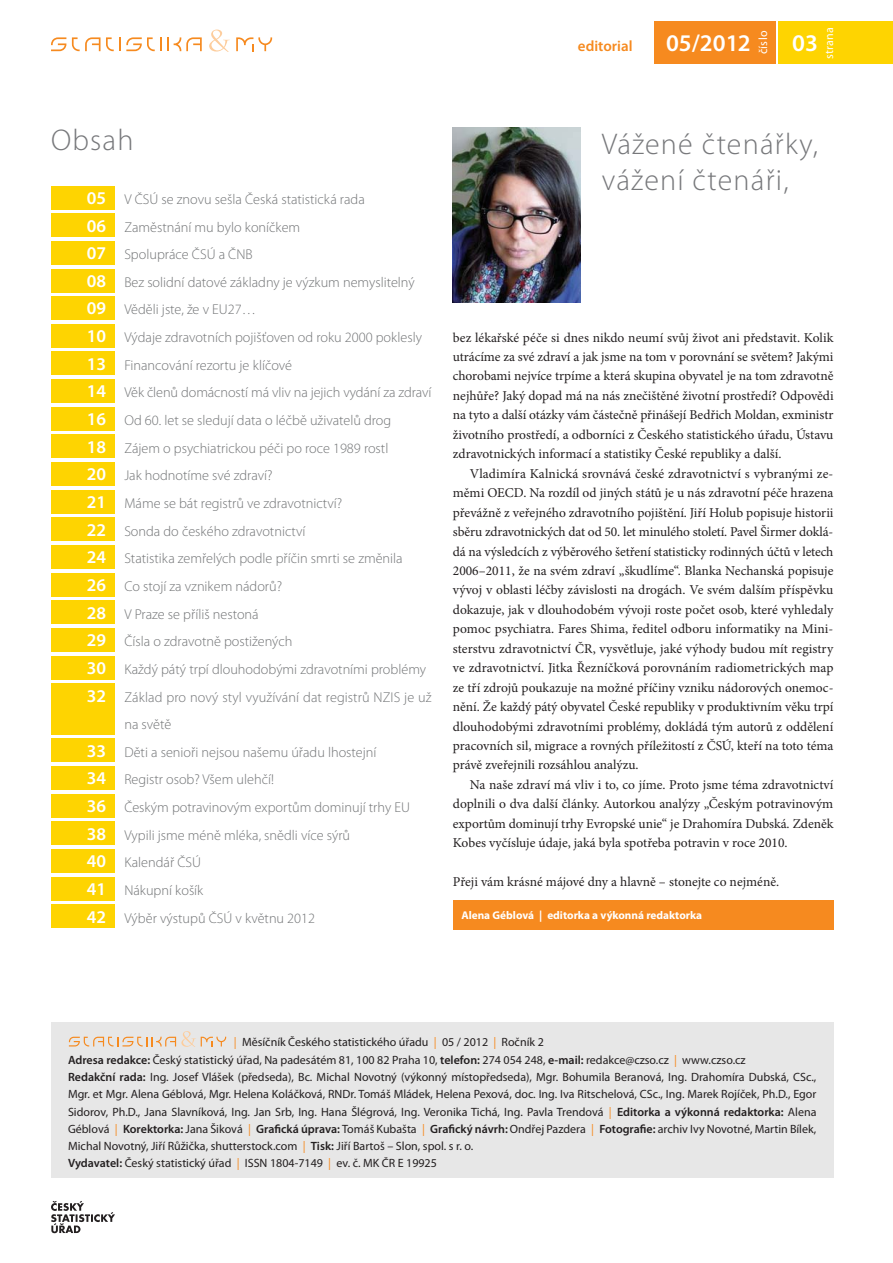
<style>
.page{position:relative;width:893px;height:1263px;background:#fff}
.page>*{position:absolute;margin:0;border:0;box-sizing:border-box;transform-origin:0 0}
.t1{font:300 30px/36px "Myriad Pro";letter-spacing:.04em;color:#77787b}
.t2{font:600 24px "Myriad Pro";color:#fff}
.t3{font:600 18px/27.6px "Myriad Pro";color:#fff;text-align:justify}
.t4{font:600 15px "Myriad Pro";color:#f68a1f}
.t5{font:300 14.25px/27.6px "Myriad Pro";color:#717375}
.t6{font:13.5px/19.5px "Minion Pro";color:#231f20;text-align:justify}
.t7{font:12px/17.2px "Myriad Pro";color:#231f20}
.t8{font:12px "Myriad Pro";letter-spacing:.02em;color:#fff}
.t9{font:700 11.25px "Myriad Pro";color:#fff}
.s1{color:#f68a1f}
.s2{font-weight:600}
</style>
<div class="page">
<div style="left:654px;top:21px;width:122px;height:43px;background:#f68a1f"></div>
<svg style="left:51px;top:37px;width:15px;height:14px"></svg>
<svg style="left:168px;top:37px;width:34px;height:14px"></svg>
<svg style="left:236px;top:37px;width:36px;height:14px"></svg>
<svg style="left:72px;top:37px;width:89px;height:14px"></svg>
<svg style="left:209px;top:30px;width:21px;height:22px"></svg>
<svg style="left:51px;top:1201px;width:64px;height:32px"></svg>
<div style="left:779px;top:21px;width:114px;height:43px;background:#fed401"></div>
<div style="left:453px;top:900px;width:380px;height:30px;background:#f68a1f"></div>
<div style="left:51px;top:186px;width:64px;height:23px;background:#fed401"></div>
<div style="left:51px;top:214px;width:64px;height:23px;background:#fed401"></div>
<div style="left:51px;top:241px;width:64px;height:24px;background:#fed401"></div>
<div style="left:51px;top:269px;width:64px;height:23px;background:#fed401"></div>
<div style="left:51px;top:296px;width:64px;height:24px;background:#fed401"></div>
<div style="left:51px;top:324px;width:64px;height:23px;background:#fed401"></div>
<div style="left:51px;top:352px;width:64px;height:23px;background:#fed401"></div>
<div style="left:51px;top:379px;width:64px;height:24px;background:#fed401"></div>
<div style="left:51px;top:407px;width:64px;height:23px;background:#fed401"></div>
<div style="left:51px;top:435px;width:64px;height:23px;background:#fed401"></div>
<div style="left:51px;top:462px;width:64px;height:24px;background:#fed401"></div>
<div style="left:51px;top:490px;width:64px;height:23px;background:#fed401"></div>
<div style="left:51px;top:518px;width:64px;height:23px;background:#fed401"></div>
<div style="left:51px;top:545px;width:64px;height:24px;background:#fed401"></div>
<div style="left:51px;top:573px;width:64px;height:23px;background:#fed401"></div>
<div style="left:51px;top:600px;width:64px;height:24px;background:#fed401"></div>
<div style="left:51px;top:628px;width:64px;height:23px;background:#fed401"></div>
<div style="left:51px;top:656px;width:64px;height:23px;background:#fed401"></div>
<div style="left:51px;top:683px;width:64px;height:32px;background:#fed401"></div>
<div style="left:51px;top:711px;width:64px;height:23px;background:#fed401"></div>
<div style="left:51px;top:739px;width:64px;height:23px;background:#fed401"></div>
<div style="left:51px;top:766px;width:64px;height:24px;background:#fed401"></div>
<div style="left:51px;top:794px;width:64px;height:23px;background:#fed401"></div>
<div style="left:51px;top:822px;width:64px;height:23px;background:#fed401"></div>
<div style="left:51px;top:849px;width:64px;height:24px;background:#fed401"></div>
<div style="left:51px;top:877px;width:64px;height:23px;background:#fed401"></div>
<div style="left:51px;top:904px;width:64px;height:24px;background:#fed401"></div>
<div style="left:51px;top:1022px;width:782px;height:156px;background:#e7e7e7"></div>
<svg style="left:69px;top:1031px;width:157px;height:16px"></svg>
<img style="left:453px;top:128px;width:127px;height:175px">
<p class="t4" style="left:578px;top:40px;width:56px">editorial</p>
<h2 class="t2" style="left:666px;top:34px;width:86px">05/2012</h2>
<p class="t8" style="left:759px;top:54px;width:25px;rotate:-90deg">číslo</p>
<h2 class="t2" style="left:792px;top:34px;width:27px">03</h2>
<p class="t8" style="left:825px;top:59px;width:34px;rotate:-90deg">strana</p>
<h1 class="t1" style="left:51px;top:125px;width:84px">Obsah</h1>
<h3 class="t3" style="left:87px;top:186px;width:21px">05<br>06<br>07<br>08<br>09<br>10<br>13<br>14<br>16<br>18<br>20<br>21<br>22<br>24<br>26<br>28<br>29<br>30<br>32</h3>
<h3 class="t3" style="left:87px;top:739px;width:21px">33<br>34<br>36<br>38<br>40<br>41<br>42</h3>
<p class="t5" style="left:124px;top:187px;width:309px">V ČSÚ se znovu sešla Česká statistická rada Zaměstnání mu bylo koníčkem<br>Spolupráce ČSÚ a ČNB<br>Bez solidní datové základny je výzkum nemyslitelný Věděli jste, že v EU27…<br>Výdaje zdravotních pojišťoven od roku 2000 poklesly Financování rezortu je klíčové<br>Věk členů domácností má vliv na jejich vydání za zdraví Od 60. let se sledují data o léčbě uživatelů drog<br>Zájem o psychiatrickou péči po roce 1989 rostl<br>Jak hodnotíme své zdraví?<br>Máme se bát registrů ve zdravotnictví?<br>Sonda do českého zdravotnictví<br>Statistika zemřelých podle příčin smrti se změnila<br>Co stojí za vznikem nádorů?<br>V Praze se příliš nestoná<br>Čísla o zdravotně postižených<br>Každý pátý trpí dlouhodobými zdravotními problémy Základ pro nový styl využívání dat registrů NZIS je už na světě<br>Děti a senioři nejsou našemu úřadu lhostejní<br>Registr osob? Všem ulehčí!<br>Českým potravinovým exportům dominují trhy EU Vypili jsme méně mléka, snědli více sýrů<br>Kalendář ČSÚ<br>Nákupní košík<br>Výběr výstupů ČSÚ v květnu 2012</p>
<h1 class="t1" style="left:602px;top:129px;width:218px">Vážené čtenářky, vážení čtenáři,</h1>
<p class="t6" style="left:453px;top:329px;width:382px">bez lékařské péče si dnes nikdo neumí svůj život ani představit. Kolik utrácíme za své zdraví a jak jsme na tom v porovnání se světem? Jakými chorobami nejvíce trpíme a která skupina obyvatel je na tom zdravotně nejhůře? Jaký dopad má na nás znečištěné životní prostředí? Odpovědi na tyto a další otázky vám částečně přinášejí Bedřich Moldan, exministr životního prostředí, a odborníci z Českého statistického úřadu, Ústavu zdravotnických informací a statistiky České republiky a další.</p>
<p class="t6" style="left:453px;top:465px;width:382px;text-indent:17px">Vladimíra Kalnická srovnává české zdravotnictví s vybranými ze&shy;měmi OECD. Na rozdíl od jiných států je u nás zdravotní péče hrazena převážně z veřejného zdravotního pojištění. Jiří Holub popisuje historii sběru zdravotnických dat od 50. let minulého století. Pavel Širmer doklá&shy;dá na výsledcích z výběrového šetření statisticky rodinných účtů v letech 2006–2011, že na svém zdraví „škudlíme“. Blanka Nechanská popisuje vývoj v oblasti léčby závislosti na drogách. Ve svém dalším příspěvku dokazuje, jak v dlouhodobém vývoji roste počet osob, které vyhledaly pomoc psychiatra. Fares Shima, ředitel odboru informatiky na Mini&shy;sterstvu zdravotnictví ČR, vysvětluje, jaké výhody budou mít registry ve zdravotnictví. Jitka Řezníčková porovnáním radiometrických map ze tří zdrojů poukazuje na možné příčiny vzniku nádorových onemoc&shy;nění. Že každý pátý obyvatel České republiky v produktivním věku trpí dlouhodobými zdravotními problémy, dokládá tým autorů z oddělení pracovních sil, migrace a rovných příležitostí z ČSÚ, kteří na toto téma právě zveřejnili rozsáhlou analýzu.</p>
<p class="t6" style="left:453px;top:776px;width:382px;text-indent:17px">Na naše zdraví má vliv i to, co jíme. Proto jsme téma zdravotnictví doplnili o dva další články. Autorkou analýzy „Českým potravinovým exportům dominují trhy Evropské unie“ je Drahomíra Dubská. Zdeněk Kobes vyčísluje údaje, jaká byla spotřeba potravin v roce 2010.</p>
<p class="t6" style="left:453px;top:873px;width:328px">Přeji vám krásné májové dny a hlavně – stonejte co nejméně.</p>
<p class="t9" style="left:461px;top:911px;width:242px">Alena Géblová | editorka a výkonná redaktorka</p>
<p class="t7" style="left:68px;top:1035px;width:750px;text-indent:166px"><span class="s1">|</span> Měsíčník Českého statistického úřadu <span class="s1">|</span> 05 / 2012 <span class="s1">|</span> Ročník 2<br><span class="s2">Adresa redakce:</span> Český statistický úřad, Na padesátém 81, 100 82 Praha 10, <span class="s2">telefon:</span> 274 054 248, <span class="s2">e-mail:</span> redakce@czso.cz <span class="s1">|</span> www.czso.cz<br><span class="s2">Redakční rada:</span> Ing. Josef Vlášek (předseda), Bc. Michal Novotný (výkonný místopředseda), Mgr. Bohumila Beranová, Ing. Drahomíra Dubská, CSc., Mgr. et Mgr. Alena Géblová, Mgr. Helena Koláčková, RNDr. Tomáš Mládek, Helena Pexová, doc. Ing. Iva Ritschelová, CSc., Ing. Marek Rojíček, Ph.D., Egor Sidorov, Ph.D., Jana Slavníková, Ing. Jan Srb, Ing. Hana Šlégrová, Ing. Veronika Tichá, Ing. Pavla Trendová <span class="s1">|</span> <span class="s2">Editorka a výkonná redaktorka:</span> Alena Géblová <span class="s1">|</span> <span class="s2">Korektorka:</span> Jana Šiková <span class="s1">|</span> <span class="s2">Grafická úprava:</span> Tomáš Kubašta <span class="s1">|</span> <span class="s2">Grafický návrh:</span> Ondřej Pazdera <span class="s1">|</span> <span class="s2">Fotografie:</span> archiv Ivy Novotné, Martin Bílek, Michal Novotný, Jiří Růžička, shutterstock.com <span class="s1">|</span> <span class="s2">Tisk:</span> Jiří Bartoš – Slon, spol. s r. o.<br><span class="s2">Vydavatel:</span> Český statistický úřad <span class="s1">|</span> ISSN 1804-7149 <span class="s1">|</span> ev. č. MK ČR E 19925</p>
</div>
